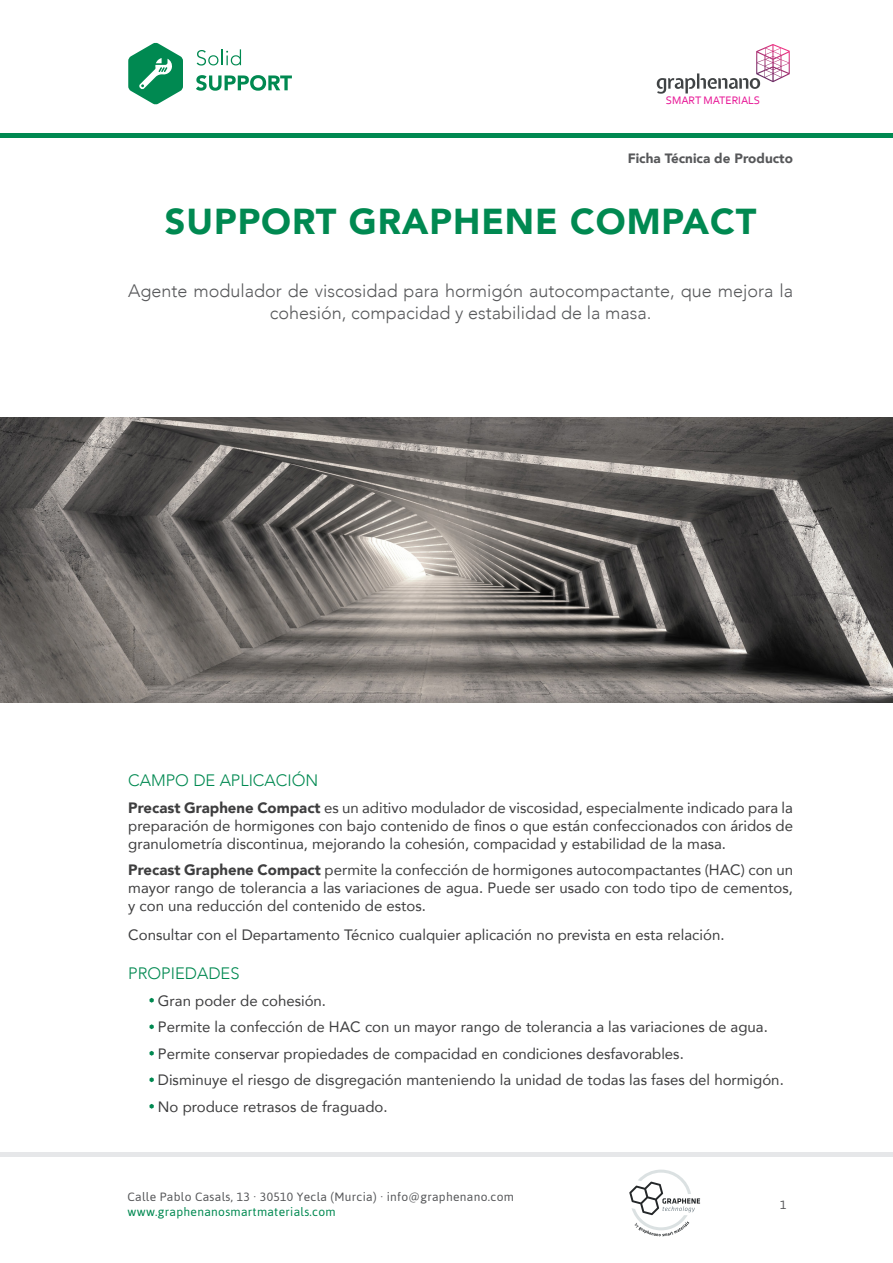
<style>
.page{position:relative;width:893px;height:1263px;background:#fff}
.page>*{position:absolute;margin:0;border:0;box-sizing:border-box;transform-origin:0 0}
.t1{font:900 36px "Avenir";letter-spacing:.025em;color:#008951}
.t2{font:300 18px/21.6px "Avenir";color:#57585a;text-align:center}
.t3{font:300 16.5px "Avenir";color:#008951}
.t4{font:15px/18px "Avenir";color:#3e3e3f;text-align:justify}
.t5{font:900 13.5px "Avenir";color:#57585a}
.t6{font:12px "Asap";letter-spacing:.025em;color:#57585a}
.t7{font:12px "Asap";letter-spacing:.025em;color:#008951}
.t8{font:11.4px "Corbel";letter-spacing:-.01em;color:#e71294}
.s1{font-weight:900}
</style>
<div class="page">
<hr style="left:0;top:134px;width:893px;height:4px;background:#008951">
<div style="left:0;top:1152px;width:893px;height:5px;background:#e6e7e9"></div>
<svg style="left:657px;top:44px;width:133px;height:50px"></svg>
<svg style="left:629px;top:1169px;width:71px;height:67px"></svg>
<svg style="left:197px;top:49px;width:44px;height:17px"></svg>
<svg style="left:196px;top:75px;width:96px;height:16px"></svg>
<svg style="left:128px;top:43px;width:55px;height:62px"></svg>
<svg style="left:150px;top:998px;width:4px;height:5px"></svg>
<svg style="left:150px;top:1024px;width:4px;height:5px"></svg>
<svg style="left:150px;top:1051px;width:4px;height:5px"></svg>
<svg style="left:150px;top:1077px;width:4px;height:5px"></svg>
<svg style="left:150px;top:1104px;width:4px;height:5px"></svg>
<img style="left:0;top:418px;width:893px;height:284px">
<p class="t8" style="left:666px;top:93px;width:96px">SMART MATERIALS</p>
<p class="t5" style="left:628px;top:147px;width:167px">Ficha Técnica de Producto</p>
<p class="t1" style="left:165px;top:190px;width:593px">SUPPORT GRAPHENE COMPACT</p>
<p class="t2" style="left:128px;top:280px;width:666px">Agente modulador de viscosidad para hormigón autocompactante, que mejora la cohesión, compacidad y estabilidad de la masa.</p>
<p class="t3" style="left:128px;top:771px;width:192px">CAMPO DE APLICACIÓN</p>
<p class="t4" style="left:128px;top:798px;width:666px"><span class="s1">Precast Graphene Compact</span> es un aditivo modulador de viscosidad, especialmente indicado para la preparación de hormigones con bajo contenido de finos o que están confeccionados con áridos de granulometría discontinua, mejorando la cohesión, compacidad y estabilidad de la masa.</p>
<p class="t4" style="left:128px;top:861px;width:666px"><span class="s1">Precast Graphene Compact</span> permite la confección de hormigones autocompactantes (HAC) con un mayor rango de tolerancia a las variaciones de agua. Puede ser usado con todo tipo de cementos, y con una reducción del contenido de estos.</p>
<p class="t4" style="left:128px;top:925px;width:598px">Consultar con el Departamento Técnico cualquier aplicación no prevista en esta relación.</p>
<p class="t3" style="left:128px;top:964px;width:113px">PROPIEDADES</p>
<p class="t4" style="left:158px;top:991px;width:170px">Gran poder de cohesión.</p>
<p class="t4" style="left:158px;top:1018px;width:611px">Permite la confección de HAC con un mayor rango de tolerancia a las variaciones de agua.</p>
<p class="t4" style="left:158px;top:1044px;width:527px">Permite conservar propiedades de compacidad en condiciones desfavorables.</p>
<p class="t4" style="left:158px;top:1071px;width:627px">Disminuye el riesgo de disgregación manteniendo la unidad de todas las fases del hormigón.</p>
<p class="t4" style="left:158px;top:1097px;width:231px">No produce retrasos de fraguado.</p>
<p class="t6" style="left:128px;top:1190px;width:388px">Calle Pablo Casals, 13 · 30510 Yecla (Murcia) · info@graphenano.com</p>
<p class="t7" style="left:128px;top:1204px;width:210px">www.graphenanosmartmaterials.com</p>
<p class="t6" style="left:780px;top:1197px;width:8px">1</p>
</div>
